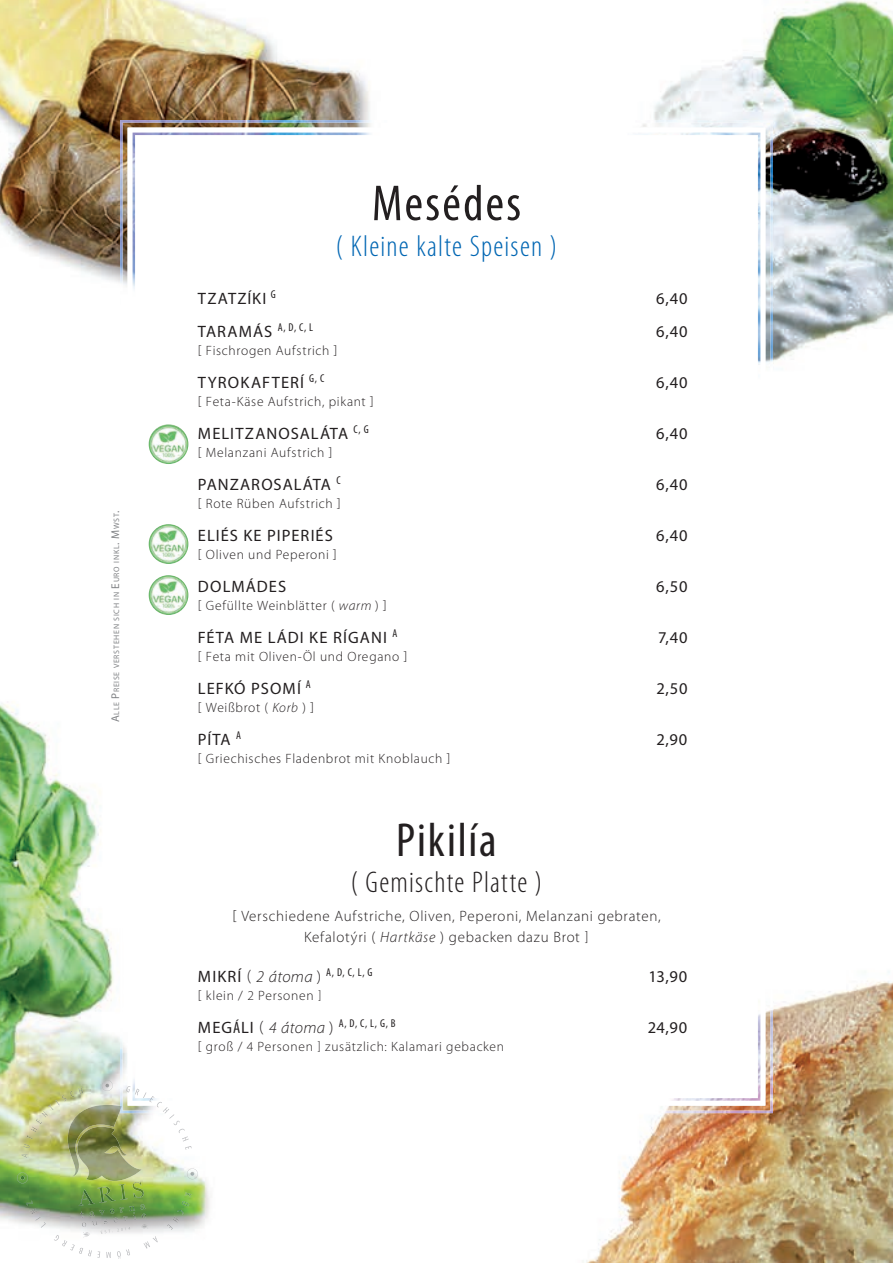
<style>
.page{position:relative;width:893px;height:1263px;background:#fff}
.page>*{position:absolute;margin:0;border:0;box-sizing:border-box;transform-origin:0 0}
.t1{font:condensed 51px "Myriad Pro";letter-spacing:.045em;color:#231f20}
.t2{font:condensed 48px "Myriad Pro";letter-spacing:.04em;color:#231f20}
.t3{font:300 condensed 30px "Myriad Pro";letter-spacing:.04em;color:#0166b3}
.t4{font:300 condensed 30px "Myriad Pro";letter-spacing:.04em;color:#231f20}
.t5{font:16.5px "Myriad Pro";letter-spacing:.06em;color:#231f20}
.t6{font:300 15px/21px "Myriad Pro";letter-spacing:.045em;color:#231f20;text-align:center}
.t7{font:300 13.5px "Myriad Pro";letter-spacing:.05em;color:#231f20}
.t8{font:condensed 11.4px "Myriad Pro";color:#231f20}
.t9{font:7.8px "Myriad Pro";letter-spacing:.085em;color:#808285}
.s1{font-size:11.25px}
.s2{font-style:italic}
.s3{font-stretch:condensed}
.s4{font-stretch:normal;font-size:16.5px}
.s5{font-weight:300;font-stretch:normal;font-size:16.5px}
.s6{font-weight:300;font-style:italic;font-stretch:normal;font-size:16.5px}
.s7{font-size:16.5px}
</style>
<div class="page">
<img style="left:0;top:0;width:893px;height:1263px">
<img style="left:120px;top:120px;width:653px;height:993px">
<img style="left:133px;top:133px;width:627px;height:968px">
<svg style="left:101px;top:1080px;width:12px;height:11px"></svg>
<svg style="left:194px;top:1168px;width:4px;height:11px"></svg>
<svg style="left:17px;top:1172px;width:3px;height:11px"></svg>
<svg style="left:80px;top:1206px;width:68px;height:31px"></svg>
<img style="left:105px;top:1083px;width:23px;height:9px">
<svg style="left:62px;top:1087px;width:21px;height:13px"></svg>
<img style="left:55px;top:1100px;width:73px;height:4px">
<img style="left:48px;top:1104px;width:121px;height:7px">
<svg style="left:128px;top:1086px;width:40px;height:25px"></svg>
<img style="left:20px;top:1111px;width:174px;height:95px">
<img style="left:149px;top:424px;width:39px;height:40px;border-radius:20px">
<img style="left:149px;top:524px;width:39px;height:40px;border-radius:20px">
<img style="left:149px;top:575px;width:39px;height:40px;border-radius:20px">
<p class="t9" style="left:112px;top:722px;width:213px;rotate:-90deg"><span class="s1">A</span>LLE <span class="s1">P</span>REISE VERSTEHEN SICH IN <span class="s1">E</span>URO INKL<span class="s1">. M</span>WST<span class="s1">.</span></p>
<h1 class="t1" style="left:372px;top:172px;width:151px">Mesédes</h1>
<h3 class="t3" style="left:336px;top:229px;width:223px">( Kleine kalte Speisen )</h3>
<p class="t5" style="left:198px;top:288px;width:79px">TZATZÍKI <sup>G</sup></p>
<p class="t5" style="left:656px;top:288px;width:33px">6,40</p>
<p class="t5" style="left:198px;top:321px;width:117px">TARAMÁS <sup>A,</sup> <sup>D,</sup> <sup>C,</sup> <sup>L</sup></p>
<p class="t5" style="left:656px;top:321px;width:33px">6,40</p>
<p class="t7" style="left:198px;top:343px;width:141px">[ Fischrogen Aufstrich ]</p>
<p class="t5" style="left:198px;top:372px;width:128px">TYROKAFTERÍ <sup>G,</sup> <sup>C</sup></p>
<p class="t5" style="left:656px;top:372px;width:33px">6,40</p>
<p class="t7" style="left:198px;top:394px;width:177px">[ Feta-Käse Aufstrich, pikant ]</p>
<p class="t5" style="left:198px;top:423px;width:172px">MELITZANOSALÁTA <sup>C,</sup> <sup>G</sup></p>
<p class="t5" style="left:656px;top:423px;width:33px">6,40</p>
<p class="t7" style="left:198px;top:445px;width:136px">[ Melanzani Aufstrich ]</p>
<p class="t5" style="left:198px;top:474px;width:144px">PANZAROSALÁTA <sup>C</sup></p>
<p class="t5" style="left:656px;top:474px;width:33px">6,40</p>
<p class="t7" style="left:198px;top:496px;width:144px">[ Rote Rüben Aufstrich ]</p>
<p class="t5" style="left:198px;top:525px;width:136px">ELIÉS KE PIPERIÉS</p>
<p class="t5" style="left:656px;top:525px;width:33px">6,40</p>
<p class="t7" style="left:198px;top:547px;width:140px">[ Oliven und Peperoni ]</p>
<p class="t5" style="left:198px;top:576px;width:90px">DOLMÁDES</p>
<p class="t5" style="left:656px;top:576px;width:33px">6,50</p>
<p class="t7" style="left:198px;top:598px;width:190px">[ Gefüllte Weinblätter ( <span class="s2">warm</span> ) ]</p>
<p class="t5" style="left:198px;top:627px;width:201px">FÉTA ME LÁDI KE RÍGANI <sup>A</sup></p>
<p class="t5" style="left:658px;top:627px;width:31px">7,40</p>
<p class="t7" style="left:198px;top:649px;width:211px">[ Feta mit Oliven-Öl und Oregano ]</p>
<p class="t5" style="left:198px;top:678px;width:114px">LEFKÓ PSOMÍ <sup>A</sup></p>
<p class="t5" style="left:656px;top:678px;width:33px">2,50</p>
<p class="t7" style="left:198px;top:700px;width:118px">[ Weißbrot ( <span class="s2">Korb</span> ) ]</p>
<p class="t5" style="left:198px;top:729px;width:45px">PÍTA <sup>A</sup></p>
<p class="t5" style="left:656px;top:729px;width:32px">2,90</p>
<p class="t7" style="left:198px;top:751px;width:254px">[ Griechisches Fladenbrot mit Knoblauch ]</p>
<h2 class="t2" style="left:396px;top:811px;width:102px">Pikilía</h2>
<h3 class="t4" style="left:350px;top:865px;width:193px">( Gemischte Platte )</h3>
<p class="t6" style="left:232px;top:905px;width:430px">[ Verschiedene Aufstriche, Oliven, Peperoni, Melanzani gebraten,<br>Kefalotýri ( <span class="s2">Hartkäse</span> ) gebacken dazu Brot <span class="s3">]</span></p>
<p class="t8" style="left:198px;top:965px;width:176px"><span class="s4">MIKRÍ</span> <span class="s5">(</span> <span class="s6">2 átoma</span> <span class="s5">)</span> A, D, C, L, G</p>
<p class="t5" style="left:648px;top:966px;width:40px">13,90</p>
<p class="t7" style="left:198px;top:988px;width:125px">[ klein / 2 Personen <span class="s3">]</span></p>
<p class="t8" style="left:198px;top:1016px;width:199px"><span class="s4">MEG</span><span class="s7">Á</span><span class="s4">LI</span> <span class="s5">(</span> <span class="s6">4 átoma</span> <span class="s5">)</span> A, D, C, L, G, B</p>
<p class="t5" style="left:648px;top:1017px;width:41px">24,90</p>
<p class="t7" style="left:198px;top:1039px;width:308px">[ groß / 4 Personen <span class="s3">]</span> zusätzlich: Kalamari gebacken</p>
</div>
